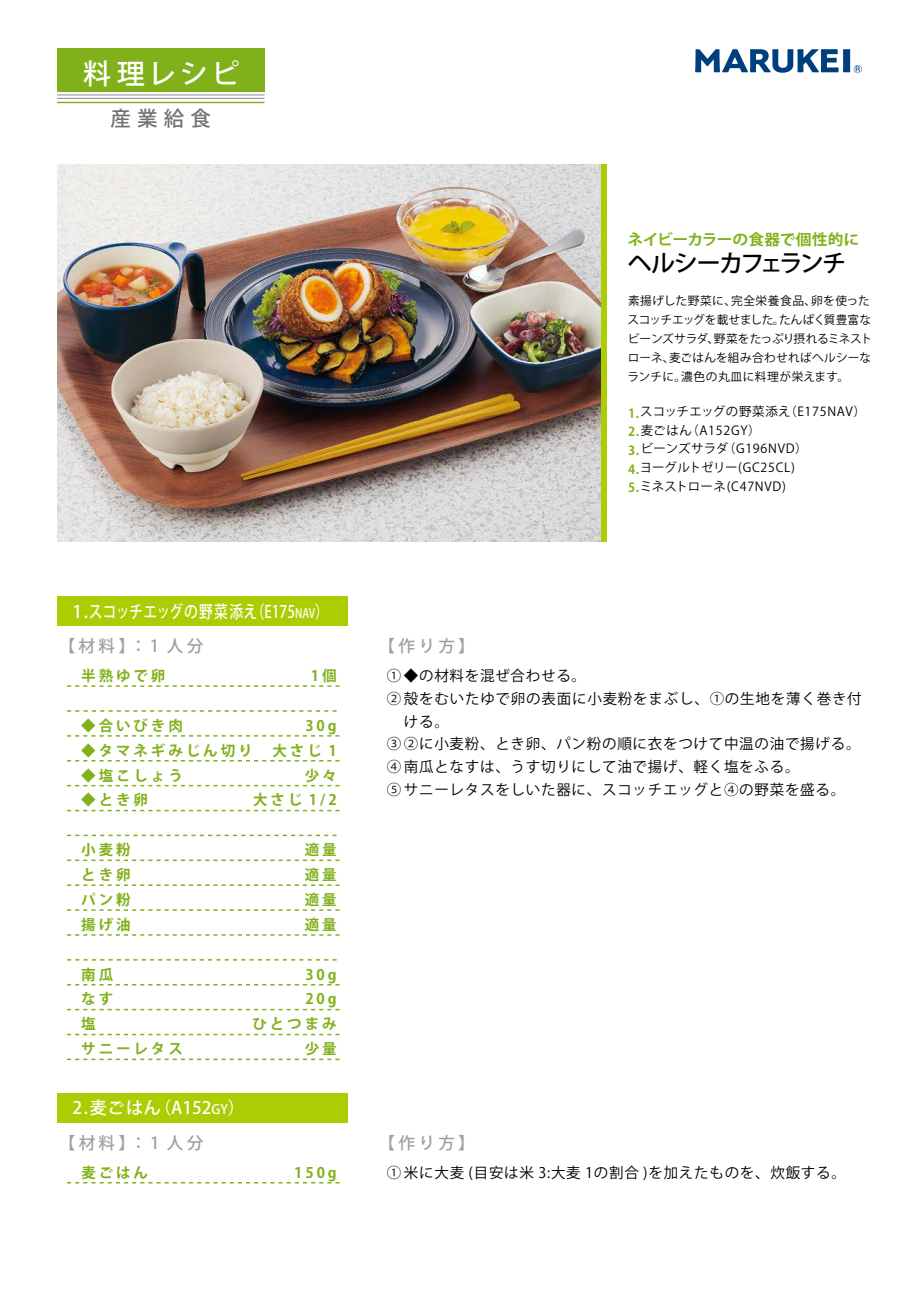
<style>
.page{position:relative;width:919px;height:1289px;background:#fff}
.page>*{position:absolute;margin:0;border:0;box-sizing:border-box;transform-origin:0 0}
.t1{font:500 28.05px "Koz Go Pro";letter-spacing:.135em;color:#fff}
.t2{font:500 24px "Koz Go Pro";letter-spacing:-.07em;color:#000}
.t3{font:500 20.4px "Koz Go Pro";color:#727171}
.t4{font:500 17.25px "Koz Go Pro";letter-spacing:.03em;color:#fff}
.t5{font:500 17.25px "Koz Go Pro";color:#fff}
.t6{font:500 17.25px "Koz Go Pro";color:#fff;scale:.8 1}
.t7{font:500 16.65px "Koz Go Pro";letter-spacing:.2em;color:#9fa0a0}
.t8{font:700 15px "Koz Go Pro";letter-spacing:-.015em;color:#81b11a;scale:1.05 1}
.t9{font:14.55px "Koz Go Pro";letter-spacing:.05em;color:#000}
.t10{font:700 14.55px "Koz Go Pro";letter-spacing:.2em;color:#81b11a}
.t11{font:500 12.9px "Koz Go Pro";color:#fff;scale:.8 1}
.t12{font:500 12.9px "Koz Go Pro";color:#fff}
.t13{font:12.45px "Koz Go Pro";letter-spacing:.06em;color:#000}
.t14{font:12.45px "Koz Go Pro";letter-spacing:.02em;color:#000}
.t15{font:12.45px "Koz Go Pro";letter-spacing:.035em;color:#000}
.t16{font:12.45px "Koz Go Pro";letter-spacing:.01em;color:#000}
.t17{font:700 12.45px "Koz Go Pro";color:#81b11a}
.t18{font:12.45px "Koz Go Pro";letter-spacing:.005em;color:#000}
.t19{font:11.7px/19px "Koz Go Pro";letter-spacing:.01em;color:#000}
.t20{font:11.7px/19px "Koz Go Pro";letter-spacing:-.03em;color:#000}
.t21{font:11.7px "Koz Go Pro";letter-spacing:.05em;color:#000}
.s1{font-weight:700}
</style>
<div class="page">
<hr style="left:57px;top:102px;width:207px;height:1px;background:#81b11a">
<hr style="left:57px;top:95px;width:207px;height:1px;background:#898989">
<hr style="left:57px;top:98px;width:207px;height:1px;background:#898989">
<div style="left:57px;top:48px;width:207px;height:43px;background:#81b11a"></div>
<svg style="left:695px;top:49px;width:166px;height:24px"></svg>
<div style="left:600px;top:165px;width:6px;height:377px;background:#abcd03"></div>
<img style="left:57px;top:165px;width:543px;height:377px">
<svg style="left:67px;top:685px;width:272px;height:2px"></svg>
<svg style="left:67px;top:710px;width:269px;height:1px"></svg>
<svg style="left:67px;top:735px;width:272px;height:1px"></svg>
<svg style="left:67px;top:760px;width:272px;height:1px"></svg>
<svg style="left:67px;top:785px;width:272px;height:1px"></svg>
<svg style="left:67px;top:809px;width:272px;height:2px"></svg>
<svg style="left:67px;top:834px;width:269px;height:2px"></svg>
<svg style="left:67px;top:859px;width:272px;height:2px"></svg>
<svg style="left:67px;top:884px;width:272px;height:2px"></svg>
<svg style="left:67px;top:909px;width:272px;height:1px"></svg>
<svg style="left:67px;top:934px;width:272px;height:1px"></svg>
<svg style="left:67px;top:959px;width:269px;height:1px"></svg>
<svg style="left:67px;top:984px;width:272px;height:1px"></svg>
<svg style="left:67px;top:1008px;width:272px;height:2px"></svg>
<svg style="left:67px;top:1033px;width:272px;height:2px"></svg>
<svg style="left:67px;top:1058px;width:272px;height:2px"></svg>
<div style="left:57px;top:596px;width:290px;height:29px;background:#abcd03"></div>
<svg style="left:67px;top:1182px;width:272px;height:1px"></svg>
<div style="left:57px;top:1093px;width:290px;height:29px;background:#abcd03"></div>
<h1 class="t1" style="left:83px;top:56px;width:158px">料理レシピ</h1>
<h3 class="t3" style="left:111px;top:106px;width:102px">産業給食</h3>
<p class="t4" style="left:72px;top:600px;width:186px">1.スコッチエッグの野菜添え</p>
<p class="t6" style="left:251px;top:600px;width:57px">（E175</p>
<p class="t6" style="left:315px;top:600px;width:19px">(</p>
<p class="t11" style="left:295px;top:604px;width:27px">NAV</p>
<p class="t7" style="left:59px;top:635px;width:78px">【材料】</p>
<p class="t7" style="left:130px;top:635px;width:75px">：1 人分</p>
<p class="t10" style="left:81px;top:666px;width:86px">半熟ゆで卵</p>
<p class="t10" style="left:81px;top:716px;width:103px">◆合いびき肉</p>
<p class="t10" style="left:81px;top:741px;width:173px">◆タマネギみじん切り</p>
<p class="t10" style="left:81px;top:765px;width:103px">◆塩こしょう</p>
<p class="t10" style="left:311px;top:666px;width:27px">1個</p>
<p class="t10" style="left:305px;top:716px;width:33px">30g</p>
<p class="t10" style="left:272px;top:741px;width:66px">大さじ 1</p>
<p class="t10" style="left:305px;top:765px;width:33px">少々</p>
<p class="t10" style="left:81px;top:790px;width:68px">◆とき卵</p>
<p class="t10" style="left:81px;top:840px;width:51px">小麦粉</p>
<p class="t10" style="left:81px;top:865px;width:51px">とき卵</p>
<p class="t10" style="left:81px;top:890px;width:51px">パン粉</p>
<p class="t10" style="left:81px;top:915px;width:51px">揚げ油</p>
<p class="t10" style="left:81px;top:964px;width:33px">南瓜</p>
<p class="t10" style="left:81px;top:989px;width:33px">なす</p>
<p class="t10" style="left:81px;top:1014px;width:16px">塩</p>
<p class="t10" style="left:81px;top:1039px;width:103px">サニーレタス</p>
<p class="t5" style="left:72px;top:1096px;width:90px">2.麦ごはん</p>
<p class="t5" style="left:154px;top:1096px;width:59px">（A152</p>
<p class="t5" style="left:228px;top:1096px;width:19px">(</p>
<p class="t12" style="left:211px;top:1101px;width:18px">GY</p>
<p class="t7" style="left:59px;top:1132px;width:78px">【材料】</p>
<p class="t7" style="left:130px;top:1132px;width:75px">：1 人分</p>
<p class="t10" style="left:81px;top:1162px;width:68px">麦ごはん</p>
<p class="t10" style="left:253px;top:790px;width:85px">大さじ 1/2</p>
<p class="t10" style="left:305px;top:840px;width:33px">適量</p>
<p class="t10" style="left:305px;top:865px;width:33px">適量</p>
<p class="t10" style="left:305px;top:890px;width:33px">適量</p>
<p class="t10" style="left:305px;top:915px;width:33px">適量</p>
<p class="t10" style="left:305px;top:964px;width:33px">30g</p>
<p class="t10" style="left:305px;top:989px;width:33px">20g</p>
<p class="t10" style="left:252px;top:1014px;width:86px">ひとつまみ</p>
<p class="t10" style="left:305px;top:1039px;width:33px">少量</p>
<p class="t10" style="left:294px;top:1162px;width:44px">150g</p>
<p class="t8" style="left:627px;top:230px;width:222px">ネイビーカラーの食器で個性的に</p>
<h2 class="t2" style="left:627px;top:248px;width:220px">ヘルシーカフェランチ</h2>
<p class="t21" style="left:628px;top:293px;width:109px">素揚げした野菜に、</p>
<p class="t19" style="left:731px;top:291px;width:87px">完全栄養食品、</p>
<p class="t19" style="left:811px;top:291px;width:60px">卵を使った</p>
<p class="t20" style="left:713px;top:310px;width:160px;text-indent:-86px">スコッチエッグを載せました。<br>野菜をたっぷり摂れるミネスト</p>
<p class="t19" style="left:779px;top:310px;width:94px">たんぱく質豊富な</p>
<p class="t19" style="left:669px;top:329px;width:204px;text-indent:-41px">ビーンズサラダ、<br>麦ごはんを組み合わせればヘルシーな</p>
<p class="t19" style="left:627px;top:348px;width:48px">ローネ、</p>
<p class="t21" style="left:681px;top:369px;width:169px">濃色の丸皿に料理が栄えます。</p>
<p class="t19" style="left:627px;top:367px;width:60px">ランチに。</p>
<p class="t16" style="left:640px;top:403px;width:152px">スコッチエッグの野菜添え</p>
<p class="t13" style="left:784px;top:403px;width:83px">（E175NAV(</p>
<p class="t17" style="left:628px;top:405px;width:13px">1.</p>
<p class="t13" style="left:640px;top:422px;width:52px">麦ごはん</p>
<p class="t13" style="left:686px;top:422px;width:76px">（A152GY(</p>
<p class="t17" style="left:628px;top:424px;width:13px">2.</p>
<p class="t18" style="left:640px;top:441px;width:89px">ビーンズサラダ</p>
<p class="t13" style="left:723px;top:441px;width:86px">（G196NVD(</p>
<p class="t17" style="left:628px;top:442px;width:13px">3.</p>
<p class="t14" style="left:639px;top:459px;width:157px">ヨーグルトゼリー(GC25CL(</p>
<p class="t17" style="left:628px;top:461px;width:13px">4.</p>
<p class="t7" style="left:378px;top:635px;width:98px">【作り方【</p>
<p class="t15" style="left:639px;top:478px;width:148px">ミネストローネ C( 47NVD(</p>
<p class="t17" style="left:628px;top:479px;width:13px">5.</p>
<p class="t9" style="left:387px;top:666px;width:201px">① <span class="s1">◆</span>の材料を混ぜ合わせる。</p>
<p class="t9" style="left:387px;top:689px;width:476px">②殻をむいたゆで卵の表面に小麦粉をまぶし、①の生地を薄く巻き付</p>
<p class="t9" style="left:404px;top:711px;width:46px">ける。</p>
<p class="t9" style="left:387px;top:734px;width:475px">③ ②に小麦粉、とき卵、パン粉の順に衣をつけて中温の油で揚げる。</p>
<p class="t9" style="left:387px;top:757px;width:414px">④南瓜となすは、うす切りにして油で揚げ、軽く塩をふる。</p>
<p class="t9" style="left:387px;top:780px;width:460px">⑤サニーレタスをしいた器に、スコッチエッグと④の野菜を盛る。</p>
<p class="t7" style="left:378px;top:1132px;width:98px">【作り方【</p>
<p class="t9" style="left:387px;top:1162px;width:460px">①米に大麦 (目安は米 3:大麦 1の割合 )を加えたものを、炊飯する。</p>
</div>
